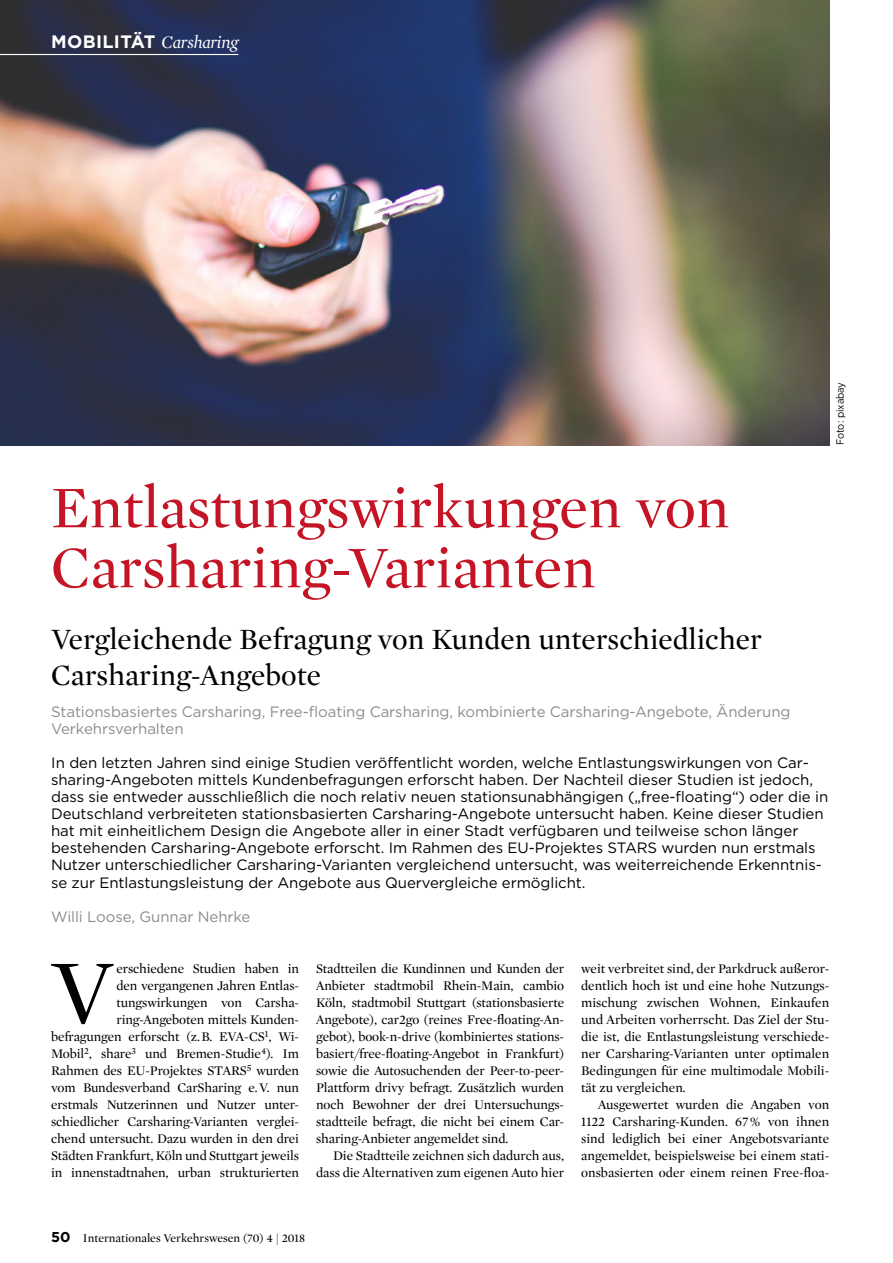
<style>
.page{position:relative;width:893px;height:1263px;background:#fff}
.page>*{position:absolute;margin:0;border:0;box-sizing:border-box;transform-origin:0 0}
._03__Copy_Text_Initi{font:93.6px "Mercury Display";color:#000}
._01__Head_Standard_r{font:60px/60px "Mercury Display";color:#c41425}
._01__UnterHeadline{font:30px/36px "Mercury Display";color:#000}
.t1{font:italic 18px "Mercury Display";letter-spacing:-.01em;color:#fff}
._02__Vorspann{font:15px/17px "Gotham";letter-spacing:-.005em;color:#000}
._02__Schlagworte{font:15px/17px "Gotham";letter-spacing:-.005em;color:#8a8c8e}
._02a__Die_Autoren{font:15px "Gotham";letter-spacing:-.005em;color:#8a8c8e}
._03__Copy_Text_Initi-2{font:13.5px/17px "Mercury Display";letter-spacing:-.01em;color:#000;text-align:right}
._03__Copy_Text{font:13.5px/17px "Mercury Display";color:#000;text-align:justify}
.t2{font:12px "Mercury Display";color:#000}
._04__BU{font:10.5px "Gotham";letter-spacing:-.005em;color:#000;scale:.9 1}
.s1{font-family:"Gotham";font-weight:700;font-style:normal}
.s2{font-family:"Gotham";font-weight:700;font-size:14.25px}
</style>
<div class="page">
<img style="left:0;top:0;width:829px;height:445px">
<hr style="left:0;top:54px;width:238px;height:1px;background:#fff">
<p class="t1" style="left:51px;top:30px;width:189px"><span class="s1">MOBILITÄT</span> Carsharing</p>
<p class="_04__BU" style="left:833px;top:445px;width:72px;rotate:-90deg">Foto: pixabay</p>
<p class="_01__Head_Standard_r" style="left:51px;top:475px;width:680px">Entlastungswirkungen von<br>Carsharing-Varianten</p>
<p class="_01__UnterHeadline" style="left:51px;top:620px;width:712px">Vergleichende Befragung von Kunden unterschiedlicher<br>Carsharing-Angebote</p>
<p class="_02__Schlagworte" style="left:51px;top:703px;width:741px">Stationsbasiertes Carsharing, Free-floating Carsharing, kombinierte Carsharing-Angebote, Änderung<br>Verkehrsverhalten</p>
<p class="_02__Vorspann" style="left:51px;top:754px;width:779px">In den letzten Jahren sind einige Studien veröffentlicht worden, welche Entlastungswirkungen von Car&shy;sharing-Angeboten mittels Kundenbefragungen erforscht haben. Der Nachteil dieser Studien ist jedoch, dass sie entweder ausschließlich die noch relativ neuen stationsunabhängigen („free-floating“) oder die in Deutschland verbreiteten stationsbasierten Carsharing-Angebote untersucht haben. Keine dieser Studien hat mit einheitlichem Design die Angebote aller in einer Stadt verfügbaren und teilweise schon länger bestehenden Carsharing-Angebote erforscht. Im Rahmen des EU-Projektes STARS wurden nun erstmals Nutzer unterschiedlicher Carsharing-Varianten vergleichend untersucht, was weiterreichende Erkenntnis&shy;se zur Entlastungsleistung der Angebote aus Quervergleiche ermöglicht.</p>
<p class="_02a__Die_Autoren" style="left:51px;top:906px;width:201px">Willi Loose, Gunnar Nehrke</p>
<p class="_03__Copy_Text_Initi-2" style="left:51px;top:959px;width:250px">erschiedene Studien haben in<br>den vergangenen Jahren Entlas&shy;tungswirkungen von Carsha&shy;ring-Angeboten mittels Kunden&shy;befragungen erforscht (z. B. EVA-CS<sup>1</sup>, Wi-Mobil<sup>2</sup>, share<sup>3</sup> und Bremen-Studie<sup>4</sup>). Im Rahmen des EU-Projektes STARS<sup>5</sup> wurden vom Bundesverband CarSharing e. V. nun erstmals Nutzerinnen und Nutzer unter&shy;schiedlicher Carsharing-Varianten verglei&shy;chend untersucht. Dazu wurden in den drei Städten Frankfurt, Köln und Stuttgart jeweils in innenstadtnahen, urban strukturierten</p>
<p class="_03__Copy_Text_Initi-2" style="left:316px;top:959px;width:250px;text-align:justify">Stadtteilen die Kundinnen und Kunden der Anbieter stadtmobil Rhein-Main, cambio Köln, stadtmobil Stuttgart (stationsbasierte Angebote), car2go (reines Free-floating-An&shy;gebot), book-n-drive (kombiniertes stations&shy;basiert/free-floating-Angebot in Frankfurt) sowie die Autosuchenden der Peer-to-peer-Plattform drivy befragt. Zusätzlich wurden noch Bewohner der drei Untersuchungs&shy;stadtteile befragt, die nicht bei einem Car&shy;sharing-Anbieter angemeldet sind.</p>
<p class="_03__Copy_Text_Initi" style="left:51px;top:928px;width:64px">V</p>
<p class="_03__Copy_Text" style="left:316px;top:1146px;width:250px;text-align:right">Die Stadtteile zeichnen sich dadurch aus, dass die Alternativen zum eigenen Auto hier</p>
<p class="_03__Copy_Text" style="left:581px;top:959px;width:250px">weit verbreitet sind, der Parkdruck außeror&shy;dentlich hoch ist und eine hohe Nutzungs&shy;mischung zwischen Wohnen, Einkaufen und Arbeiten vorherrscht. Das Ziel der Stu&shy;die ist, die Entlastungsleistung verschiede&shy;ner Carsharing-Varianten unter optimalen Bedingungen für eine multimodale Mobili&shy;tät zu vergleichen.</p>
<p class="_03__Copy_Text" style="left:581px;top:1095px;width:250px;text-indent:17px">Ausgewertet wurden die Angaben von 1122 Carsharing-Kunden. 67 % von ihnen sind lediglich bei einer Angebotsvariante angemeldet, beispielsweise bei einem stati&shy;onsbasierten oder einem reinen Free-floa-</p>
<p class="t2" style="left:51px;top:1230px;width:256px"><span class="s2">50</span> Internationales Verkehrswesen (70) 4 | 2018</p>
</div>
